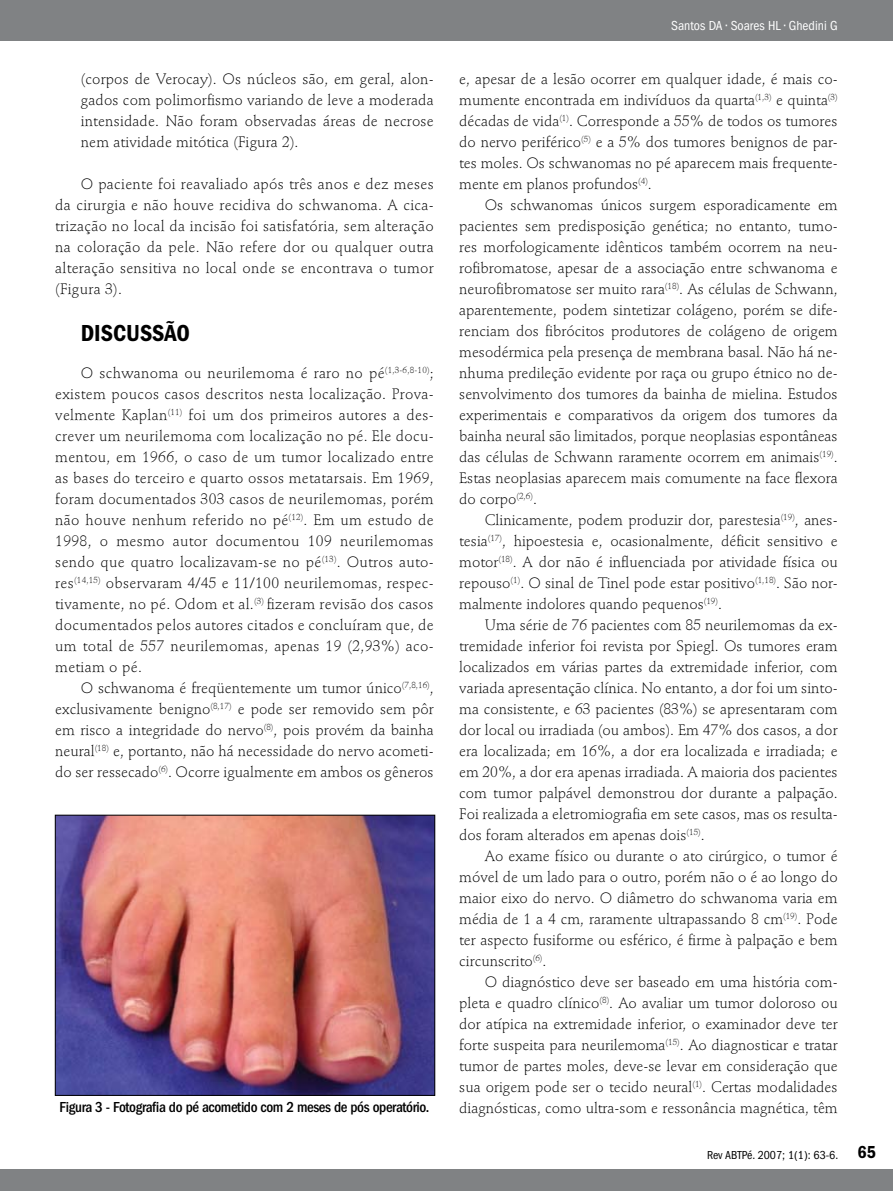
<style>
.page{position:relative;width:893px;height:1191px;background:#fff}
.page>*{position:absolute;margin:0;border:0;box-sizing:border-box;transform-origin:0 0}
.t1{font:24px "ITC Franklin Gothic Std Dm Cd";color:#000}
.t2{font:18px "ITC Franklin Gothic Std Dm Cd";color:#000}
.t3{font:300 15px/21px "Stempel Schneidler Std";color:#000;text-align:justify}
.t4{font:500 condensed 15px "ITC Franklin Gothic Std";letter-spacing:-.025em;color:#000}
.t5{font:condensed 13.5px "ITC Franklin Gothic Std";color:#fff}
.t6{font:condensed 12px "ITC Franklin Gothic Std";color:#000}
</style>
<div class="page">
<div style="left:0;top:1169px;width:893px;height:22px;background:#808284"></div>
<div style="left:0;top:0;width:893px;height:40px;background:#808284"></div>
<img style="left:57px;top:817px;width:376px;height:276px">
<div style="left:55px;top:815px;width:380px;height:280px;border:1px solid #000"></div>
<p class="t3" style="left:81px;top:68px;width:354px">(corpos de Verocay). Os núcleos são, em geral, alon&shy;gados com polimorfismo variando de leve a moderada intensidade. Não foram observadas áreas de necrose nem atividade mitótica (Figura 2).</p>
<p class="t3" style="left:55px;top:173px;width:380px;text-indent:26px">O paciente foi reavaliado após três anos e dez meses da cirurgia e não houve recidiva do schwanoma. A cica&shy;trização no local da incisão foi satisfatória, sem alteração na coloração da pele. Não refere dor ou qualquer outra alteração sensitiva no local onde se encontrava o tumor (Figura 3).</p>
<h1 class="t1" style="left:81px;top:319px;width:111px">DISCUSSÃO</h1>
<p class="t3" style="left:55px;top:362px;width:380px;text-indent:26px">O schwanoma ou neurilemoma é raro no pé<sup>(1,3-6,8-10)</sup>; existem poucos casos descritos nesta localização. Prova&shy;velmente Kaplan<sup>(11)</sup> foi um dos primeiros autores a des&shy;crever um neurilemoma com localização no pé. Ele docu&shy;mentou, em 1966, o caso de um tumor localizado entre as bases do terceiro e quarto ossos metatarsais. Em 1969, foram documentados 303 casos de neurilemomas, porém não houve nenhum referido no pé<sup>(12)</sup>. Em um estudo de 1998, o mesmo autor documentou 109 neurilemomas sendo que quatro localizavam-se no pé<sup>(13)</sup>. Outros auto&shy;res<sup>(14,15)</sup> observaram 4/45 e 11/100 neurilemomas, respec&shy;tivamente, no pé. Odom et al.<sup>(3)</sup> fizeram revisão dos casos documentados pelos autores citados e concluíram que, de um total de 557 neurilemomas, apenas 19 (2,93%) aco&shy;metiam o pé.</p>
<p class="t3" style="left:55px;top:677px;width:380px;text-indent:26px">O schwanoma é freqüentemente um tumor único<sup>(7,8,16)</sup>, exclusivamente benigno<sup>(8,17)</sup> e pode ser removido sem pôr em risco a integridade do nervo<sup>(8)</sup>, pois provém da bainha neural<sup>(18)</sup> e, portanto, não há necessidade do nervo acometi&shy;do ser ressecado<sup>(6)</sup>. Ocorre igualmente em ambos os gêneros</p>
<p class="t5" style="left:671px;top:18px;width:168px">Santos DA • Soares HL • Ghedini G</p>
<p class="t3" style="left:459px;top:68px;width:380px">e, apesar de a lesão ocorrer em qualquer idade, é mais co&shy;mumente encontrada em indivíduos da quarta<sup>(1,3)</sup> e quinta<sup>(3) </sup>décadas de vida<sup>(1)</sup>. Corresponde a 55% de todos os tumores do nervo periférico<sup>(5)</sup> e a 5% dos tumores benignos de par&shy;tes moles. Os schwanomas no pé aparecem mais frequente&shy;mente em planos profundos<sup>(4)</sup>.</p>
<p class="t3" style="left:459px;top:194px;width:380px;text-indent:26px">Os schwanomas únicos surgem esporadicamente em pacientes sem predisposição genética; no entanto, tumo&shy;res morfologicamente idênticos também ocorrem na neu&shy;rofibromatose, apesar de a associação entre schwanoma e neurofibromatose ser muito rara<sup>(18)</sup>. As células de Schwann, aparentemente, podem sintetizar colágeno, porém se dife&shy;renciam dos fibrócitos produtores de colágeno de origem mesodérmica pela presença de membrana basal. Não há ne&shy;nhuma predileção evidente por raça ou grupo étnico no de&shy;senvolvimento dos tumores da bainha de mielina. Estudos experimentais e comparativos da origem dos tumores da bainha neural são limitados, porque neoplasias espontâneas das células de Schwann raramente ocorrem em animais<sup>(19)</sup>.<br>Estas neoplasias aparecem mais comumente na face flexora do corpo<sup>(2,6)</sup>.</p>
<p class="t3" style="left:459px;top:509px;width:380px;text-indent:26px">Clinicamente, podem produzir dor, parestesia<sup>(19)</sup>, anes&shy;tesia<sup>(17)</sup>, hipoestesia e, ocasionalmente, déficit sensitivo e motor<sup>(18)</sup>. A dor não é influenciada por atividade física ou repouso<sup>(1)</sup>. O sinal de Tinel pode estar positivo<sup>(1,18)</sup>. São nor&shy;malmente indolores quando pequenos<sup>(19)</sup>.</p>
<p class="t3" style="left:459px;top:614px;width:380px;text-indent:26px">Uma série de 76 pacientes com 85 neurilemomas da ex&shy;tremidade inferior foi revista por Spiegl. Os tumores eram localizados em várias partes da extremidade inferior, com variada apresentação clínica. No entanto, a dor foi um sinto&shy;ma consistente, e 63 pacientes (83%) se apresentaram com dor local ou irradiada (ou ambos). Em 47% dos casos, a dor era localizada; em 16%, a dor era localizada e irradiada; e em 20%, a dor era apenas irradiada. A maioria dos pacientes com tumor palpável demonstrou dor durante a palpação.<br>Foi realizada a eletromiografia em sete casos, mas os resulta&shy;dos foram alterados em apenas dois<sup>(15)</sup>.</p>
<p class="t3" style="left:459px;top:845px;width:380px;text-indent:26px">Ao exame físico ou durante o ato cirúrgico, o tumor é móvel de um lado para o outro, porém não o é ao longo do maior eixo do nervo. O diâmetro do schwanoma varia em média de 1 a 4 cm, raramente ultrapassando 8 cm<sup>(19)</sup>. Pode ter aspecto fusiforme ou esférico, é firme à palpação e bem circunscrito<sup>(6)</sup>.</p>
<p class="t3" style="left:459px;top:971px;width:380px;text-indent:26px">O diagnóstico deve ser baseado em uma história com&shy;pleta e quadro clínico<sup>(8)</sup>. Ao avaliar um tumor doloroso ou dor atípica na extremidade inferior, o examinador deve ter forte suspeita para neurilemoma<sup>(15)</sup>. Ao diagnosticar e tratar tumor de partes moles, deve-se levar em consideração que sua origem pode ser o tecido neural<sup>(1)</sup>. Certas modalidades</p>
<p class="t4" style="left:60px;top:1098px;width:371px">Figura 3 - Fotografia do pé acometido com 2 meses de pós operatório.</p>
<p class="t3" style="left:459px;top:1097px;width:380px">diagnósticas, como ultra-som e ressonância magnética, têm</p>
<p class="t6" style="left:707px;top:1148px;width:133px">Rev ABTPé. 2007; 1(1): 63-6.</p>
<p class="t2" style="left:857px;top:1142px;width:20px">65</p>
</div>
